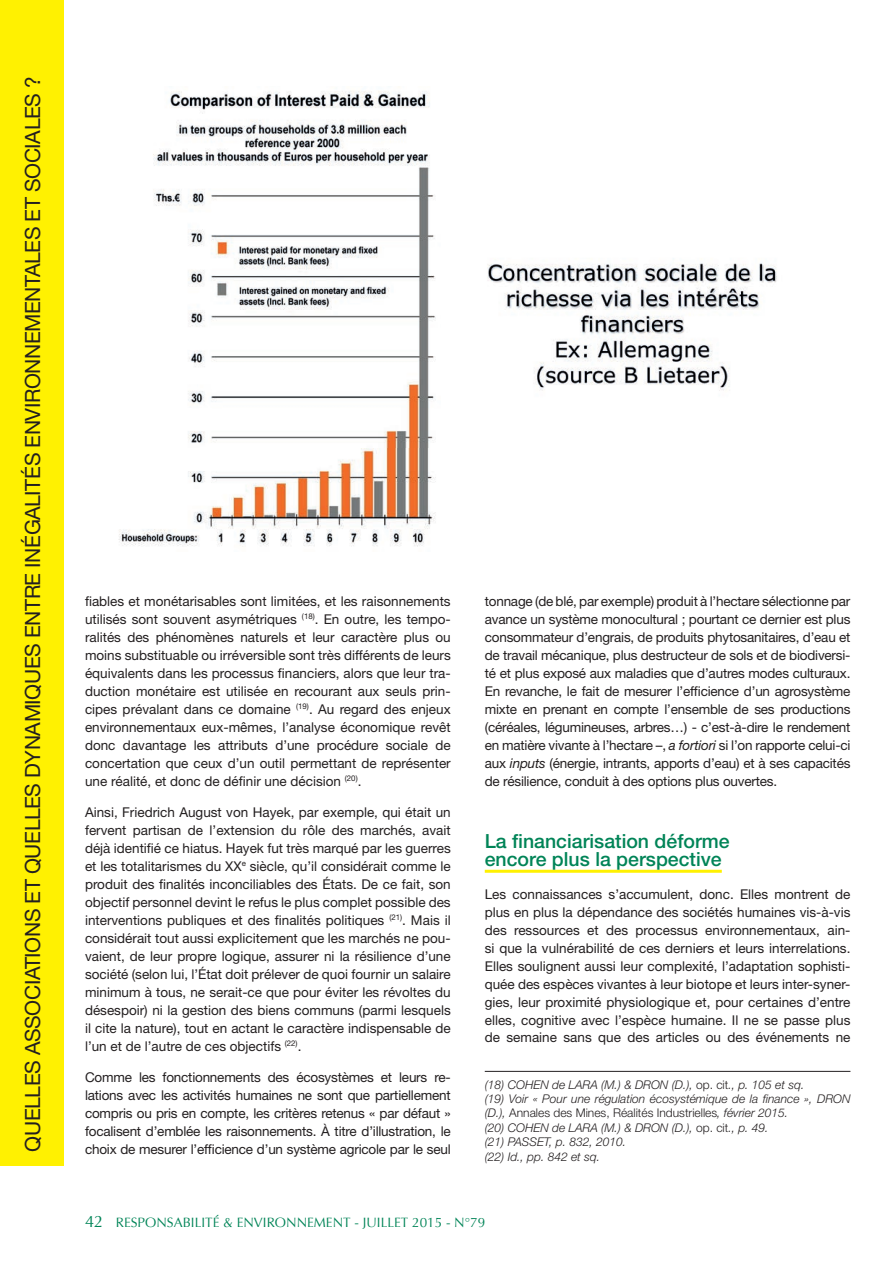
<style>
.page{position:relative;width:893px;height:1263px;background:#fff}
.page>*{position:absolute;margin:0;border:0;box-sizing:border-box;transform-origin:0 0}
.t1{font:21px "Helvetica Neue";letter-spacing:-.02em;color:#231f20}
.t2{font:500 19.5px/18px "Helvetica Neue";color:#008457}
.t3{font:13.5px/18px "Helvetica Neue";color:#231f20;text-align:justify}
.t4{font:13.5px "Optima";color:#008457}
.t5{font:italic 300 12px/14.4px "Helvetica Neue";color:#231f20}
.s1{font-style:italic}
.s2{font-style:normal}
.s3{font-size:16.5px}
</style>
<div class="page">
<hr style="left:485px;top:870px;width:237px;height:3px;background:#fff101">
<hr style="left:485px;top:1071px;width:365px;height:1px;background:#231f20">
<div style="left:0;top:0;width:64px;height:1165px;background:#fff101"></div>
<img style="left:118px;top:91px;width:659px;height:456px">
<h1 class="t1" style="left:20px;top:1151px;width:1076px;rotate:-90deg">QUELLES ASSOCIATIONS ET QUELLES DYNAMIQUES ENTRE INÉGALITÉS ENVIRONNEMENTALES ET SOCIALES ?</h1>
<p class="t3" style="left:85px;top:592px;width:367px">fiables et monétarisables sont limitées, et les raisonnements utilisés sont souvent asymétriques <sup>(18)</sup>. En outre, les tempo&shy;ralités des phénomènes naturels et leur caractère plus ou moins substituable ou irréversible sont très différents de leurs équivalents dans les processus financiers, alors que leur tra&shy;duction monétaire est utilisée en recourant aux seuls prin&shy;cipes prévalant dans ce domaine <sup>(19)</sup>. Au regard des enjeux environnementaux eux-mêmes, l’analyse économique revêt donc davantage les attributs d’une procédure sociale de concertation que ceux d’un outil permettant de représenter une réalité, et donc de définir une décision <sup>(20)</sup>.</p>
<p class="t3" style="left:85px;top:803px;width:367px">Ainsi, Friedrich August von Hayek, par exemple, qui était un fervent partisan de l’extension du rôle des marchés, avait déjà identifié ce hiatus. Hayek fut très marqué par les guerres et les totalitarismes du XX<sup>e</sup> siècle, qu’il considérait comme le produit des finalités inconciliables des États. De ce fait, son objectif personnel devint le refus le plus complet possible des interventions publiques et des finalités politiques <sup>(21)</sup>. Mais il considérait tout aussi explicitement que les marchés ne pou&shy;vaient, de leur propre logique, assurer ni la résilience d’une société (selon lui, l’État doit prélever de quoi fournir un salaire minimum à tous, ne serait-ce que pour éviter les révoltes du désespoir) ni la gestion des biens communs (parmi lesquels il cite la nature), tout en actant le caractère indispensable de l’un et de l’autre de ces objectifs <sup>(22)</sup>.</p>
<p class="t3" style="left:85px;top:1067px;width:367px">Comme les fonctionnements des écosystèmes et leurs re&shy;lations avec les activités humaines ne sont que partiellement compris ou pris en compte, les critères retenus « par défaut » focalisent d’emblée les raisonnements. À titre d’illustration, le choix de mesurer l’efficience d’un système agricole par le seul</p>
<p class="t3" style="left:485px;top:592px;width:367px">tonnage (de blé, par exemple) produit à l’hectare sélectionne par avance un système monocultural ; pourtant ce dernier est plus consommateur d’engrais, de produits phytosanitaires, d’eau et de travail mécanique, plus destructeur de sols et de biodiversi&shy;té et plus exposé aux maladies que d’autres modes culturaux.<br>En revanche, le fait de mesurer l’efficience d’un agrosystème mixte en prenant en compte l’ensemble de ses productions (céréales, légumineuses, arbres…) - c’est-à-dire le rendement en matière vivante à l’hectare –, <span class="s1">a fortiori</span> si l’on rapporte celui-ci aux <span class="s1">inputs</span> (énergie, intrants, apports d’eau) et à ses capacités de résilience, conduit à des options plus ouvertes.</p>
<h2 class="t2" style="left:485px;top:831px;width:246px">La financiarisation déforme encore plus la perspective</h2>
<p class="t3" style="left:485px;top:884px;width:367px">Les connaissances s’accumulent, donc. Elles montrent de plus en plus la dépendance des sociétés humaines vis-à-vis des ressources et des processus environnementaux, ain&shy;si que la vulnérabilité de ces derniers et leurs interrelations.<br>Elles soulignent aussi leur complexité, l’adaptation sophisti&shy;quée des espèces vivantes à leur biotope et leurs inter-syner&shy;gies, leur proximité physiologique et, pour certaines d’entre elles, cognitive avec l’espèce humaine. Il ne se passe plus de semaine sans que des articles ou des événements ne</p>
<p class="t5" style="left:485px;top:1077px;width:367px">(18) COHEN de LARA (M.) &amp; DRON (D.), <span class="s2">op. cit</span>., p. 105 et sq.<br>(19) Voir « Pour une régulation écosystémique de la finance », DRON (D.), <span class="s2">Annales des Mines, Réalités Industrielles</span>, février 2015.<br>(20) COHEN de LARA (M.) &amp; DRON (D.), <span class="s2">op. cit</span>., p. 49.<br>(21) PASSET, p. 832, 2010.<br>(22) Id., pp. 842 et sq.</p>
<p class="t4" style="left:85px;top:1215px;width:402px"><span class="s3">42</span> RESPONSABILITÉ &amp; ENVIRONNEMENT - JUILLET 2015 - N°79</p>
</div>
